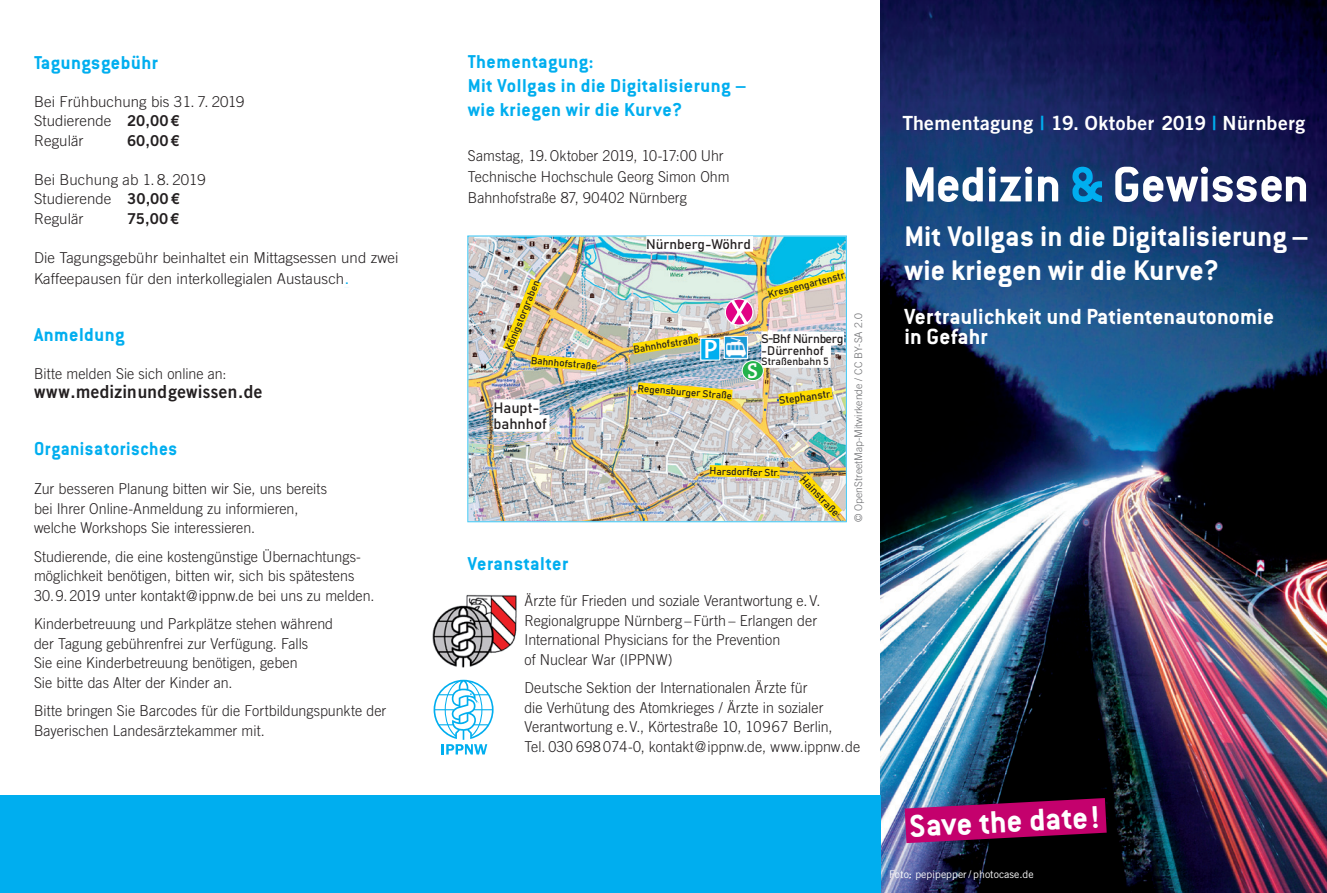
<style>
.page{position:relative;width:1327px;height:893px;background:#fff}
.page>*{position:absolute;margin:0;border:0;box-sizing:border-box;transform-origin:0 0}
.t1{font:700 54.3px "Conduit ITC Std";color:#fff}
.t2{font:700 34.35px "Conduit ITC Std";color:#fff}
.t3{font:700 31.2px/34px "Conduit ITC Std";letter-spacing:.01em;color:#fff}
.t4{font:600 26.7px "The Sans";color:#fff}
.t5{font:700 24px/19.8px "Conduit ITC Std";letter-spacing:.01em;color:#fff}
.t6{font:21.6px "The Serif Semi Bold Caps";color:#fff}
.t7{font:700 20.4px/24px "Conduit ITC Std";letter-spacing:.025em;color:#00aeef}
.t8{font:700 20.4px "Conduit ITC Std";letter-spacing:.025em;color:#00aeef;scale:.95 1}
.t9{font:19.5px "Trade Gothic LT Std Bd 2";letter-spacing:.03em;color:#fff}
.t10{font:18px "Trade Gothic LT Std Bd 2";letter-spacing:.02em;color:#231f20;scale:.95 1}
.t11{font:300 15px/19.5px "Trade Gothic LT Std";letter-spacing:.005em;color:#231f20;scale:.95 1}
.t12{font:300 15px/19.5px "Trade Gothic LT Std";letter-spacing:.005em;color:#231f20}
.t13{font:15px "Trade Gothic LT Std Bd 2";letter-spacing:.005em;color:#231f20}
.t14{font:14.85px/15.8px "Bahnschrift";color:#231f20}
.t15{font:13.8px "Bahnschrift";color:#231f20}
.t16{font:12.3px/12px "Bahnschrift";letter-spacing:-.01em;color:#231f20}
.t17{font:300 10.5px "Trade Gothic LT Std";color:#6c6d70}
.t18{font:10.5px "Bahnschrift";color:#231f20}
.t19{font:10.5px "Trade Gothic LT Std";color:#fff}
.t20{font:10.05px "Bahnschrift";color:#231f20}
.t21{font:9.9px "Bahnschrift";color:#231f20}
.s1{font-family:"Trade Gothic LT Std Bd 2";font-weight:400}
.s2{font-size:18px;color:#00aeef}
.s3{color:#00aeef}
</style>
<div class="page">
<img style="left:880px;top:0;width:447px;height:893px">
<div style="left:0;top:795px;width:880px;height:98px;background:#00aeef"></div>
<svg style="left:433px;top:680px;width:60px;height:74px"></svg>
<img style="left:433px;top:594px;width:84px;height:73px">
<img style="left:880px;top:779px;width:262px;height:83px">
<img style="left:467px;top:235px;width:380px;height:287px">
<div style="left:761px;top:331px;width:6px;height:14px;background:#fff"></div>
<div style="left:767px;top:330px;width:5px;height:14px;background:#fff"></div>
<div style="left:772px;top:331px;width:72px;height:14px;background:#fff"></div>
<div style="left:761px;top:343px;width:70px;height:14px;background:#fff"></div>
<div style="left:761px;top:354px;width:69px;height:14px;background:#fff"></div>
<div style="left:493px;top:399px;width:46px;height:17px;background:#fff"></div>
<div style="left:493px;top:415px;width:56px;height:17px;background:#fff"></div>
<div style="left:646px;top:236px;width:107px;height:16px;background:#fff"></div>
<img style="left:754px;top:261px;width:93px;height:47px">
<img style="left:620px;top:326px;width:91px;height:36px">
<img style="left:493px;top:266px;width:116px;height:112px">
<img style="left:626px;top:376px;width:118px;height:31px">
<svg style="left:766px;top:380px;width:79px;height:33px;background:#d9ce94"></svg>
<img style="left:698px;top:459px;width:149px;height:64px">
<div style="left:742px;top:361px;width:21px;height:20px;background:#23b24b;border-radius:50%"></div>
<div style="left:742px;top:360px;width:22px;height:21px;border:1px solid #fff;border-radius:50%"></div>
<img style="left:726px;top:338px;width:20px;height:19px">
<div style="left:724px;top:336px;width:24px;height:23px;border:1px solid #fff"></div>
<div style="left:700px;top:338px;width:20px;height:23px;background:#00aeef;border:1px solid #fff"></div>
<svg style="left:725px;top:299px;width:28px;height:26px"></svg>
<div style="left:725px;top:298px;width:28px;height:28px;border:1px solid #fff;border-radius:50%"></div>
<svg style="left:730px;top:300px;width:18px;height:24px"></svg>
<h3 class="t7" style="left:34px;top:50px;width:125px">Tagungsgebühr</h3>
<p class="t12" style="left:34px;top:91px;width:212px">Bei Frühbuchung bis 31. 7. 2019<br>Studierende <span class="s1">20,00€<br></span>Regulär</p>
<p class="t13" style="left:127px;top:131px;width:54px">60,00€</p>
<p class="t12" style="left:34px;top:169px;width:173px">Bei Buchung ab 1. 8. 2019<br>Studierende <span class="s1">30,00€<br></span>Regulär</p>
<p class="t13" style="left:127px;top:209px;width:54px">75,00€</p>
<p class="t12" style="left:34px;top:246px;width:366px;line-height:21.6px">Die Tagungsgebühr beinhaltet ein Mittagsessen und zwei<br>Kaffeepausen für den interkollegialen Austausch<span class="s2">.</span></p>
<h3 class="t7" style="left:34px;top:322px;width:92px">Anmeldung</h3>
<p class="t11" style="left:34px;top:364px;width:204px">Bitte melden Sie sich online an:</p>
<p class="t10" style="left:34px;top:381px;width:242px">www.medizinundgewissen.de</p>
<h3 class="t8" style="left:34px;top:437px;width:152px">Organisatorisches</h3>
<p class="t11" style="left:34px;top:479px;width:310px">Zur besseren Planung bitten wir Sie, uns bereits bei Ihrer Online-Anmeldung zu informieren, welche Workshops Sie interessieren.</p>
<p class="t11" style="left:34px;top:547px;width:360px">Studierende, die eine kostengünstige Übernachtungs&shy;möglichkeit benötigen, bitten wir, sich bis spätestens<br>30.9.2019 unter kontakt@ippnw.de bei uns zu melden.</p>
<p class="t11" style="left:34px;top:614px;width:316px">Kinderbetreuung und Parkplätze stehen während der Tagung gebührenfrei zur Verfügung. Falls<br>Sie eine Kinderbetreuung benötigen, geben<br>Sie bitte das Alter der Kinder an.</p>
<p class="t11" style="left:34px;top:701px;width:372px">Bitte bringen Sie Barcodes für die Fortbildungspunkte der<br>Bayerischen Landesärztekammer mit.</p>
<h3 class="t7" style="left:468px;top:49px;width:280px">Thementagung:<br>Mit Vollgas in die Digitalisierung – wie kriegen wir die Kurve?</h3>
<p class="t11" style="left:468px;top:145px;width:277px;line-height:21px">Samstag, 19.Oktober 2019, 10-17:00 Uhr<br>Technische Hochschule Georg Simon Ohm<br>Bahnhofstraße 87, 90402 Nürnberg</p>
<p class="t21" style="left:502px;top:348px;width:76px;rotate:-68deg">Königstorgraben</p>
<p class="t21" style="left:531px;top:354px;width:67px;rotate:5deg">Bahnhofstraße</p>
<p class="t14" style="left:493px;top:400px;width:55px">Haupt&shy;bahnhof</p>
<h3 class="t7" style="left:468px;top:551px;width:102px">Veranstalter</h3>
<p class="t15" style="left:646px;top:235px;width:106px">Nürnberg-Wöhrd</p>
<p class="t21" style="left:766px;top:289px;width:80px;rotate:-15deg">Kressengartenstr</p>
<p class="t21" style="left:632px;top:343px;width:67px;rotate:-9deg">Bahnhofstraße</p>
<h3 class="t4" style="left:703px;top:327px;width:16px">P</h3>
<p class="t21" style="left:638px;top:382px;width:96px;rotate:4deg">Regensburger Straße</p>
<p class="t16" style="left:761px;top:332px;width:84px">S-Bhf Nürnberg -Dürrenhof</p>
<p class="t18" style="left:761px;top:355px;width:69px">Straßenbahn 5</p>
<h3 class="t6" style="left:747px;top:352px;width:12px">S</h3>
<p class="t18" style="left:778px;top:394px;width:55px;rotate:-8deg">Stephanstr.</p>
<p class="t20" style="left:710px;top:465px;width:72px;rotate:1deg">Harsdorffer Str.</p>
<p class="t18" style="left:807px;top:473px;width:53px;rotate:47deg">Hainstraße</p>
<p class="t17" style="left:852px;top:522px;width:210px;rotate:-90deg">© OpenStreetMap-Mitwirkende / CC BY-SA 2.0</p>
<p class="t11" style="left:524px;top:591px;width:313px">Ärzte für Frieden und soziale Verantwortung e. V.<br>Regionalgruppe Nürnberg – Fürth – Erlangen der International Physicians for the Prevention<br>of Nuclear War (IPPNW)</p>
<p class="t11" style="left:524px;top:678px;width:355px">Deutsche Sektion der Internationalen Ärzte für<br>die Verhütung des Atomkrieges / Ärzte in sozialer Verantwortung e.V., Körtestraße 10, 10967 Berlin,<br>Tel. 030 698 074-0, kontakt@ippnw.de, www.ippnw.de</p>
<h3 class="t9" style="left:902px;top:111px;width:404px">Thementagung <span class="s3">|</span> 19. Oktober 2019 <span class="s3">|</span> Nürnberg</h3>
<h1 class="t1" style="left:902px;top:152px;width:408px">Medizin <span class="s3">&amp;</span> Gewissen</h1>
<h3 class="t3" style="left:904px;top:218px;width:406px">Mit Vollgas in die Digitalisierung – wie kriegen wir die Kurve?</h3>
<h3 class="t5" style="left:904px;top:306px;width:371px">Vertraulichkeit und Patientenautonomie in Gefahr</h3>
<h2 class="t2" style="left:908px;top:806px;width:193px;rotate:-3deg">Save the date!</h2>
<p class="t19" style="left:889px;top:868px;width:146px">Foto: pepipepper / photocase.de</p>
</div>
